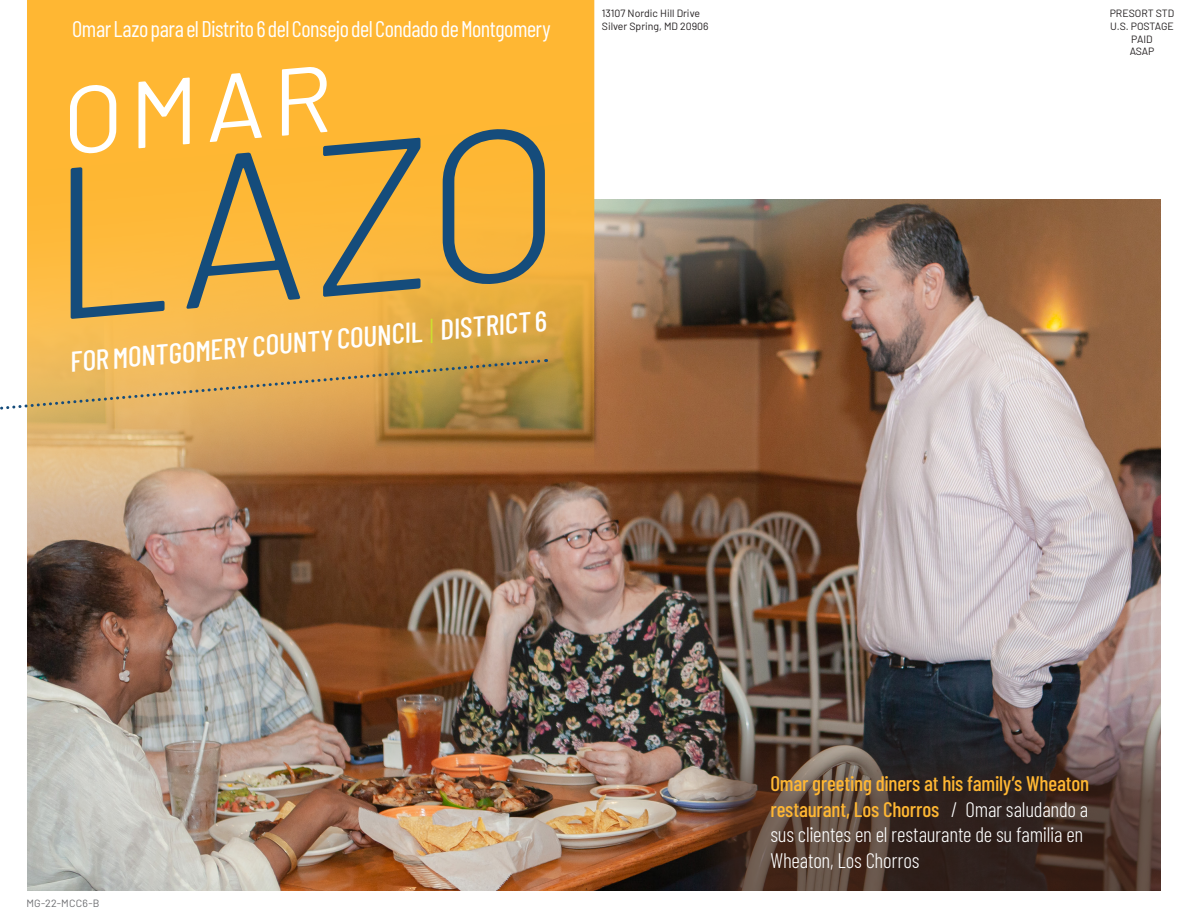
<style>
.page{position:relative;width:1188px;height:918px;background:#fff}
.page>*{position:absolute;margin:0;border:0;box-sizing:border-box;transform-origin:0 0}
.t1{font:300 214.65px "Barlow";color:#154c7b}
.t2{font:94.5px "Barlow";color:#fff}
.t3{font:500 28.5px "Barlow Condensed";color:#fff}
.t4{font:22.65px "Barlow Condensed";letter-spacing:-.02em;color:#fff}
.t5{font:300 21px/25.5px "Barlow Condensed";letter-spacing:-.01em;color:#fff}
.t6{font:10.5px "Barlow";color:#231f20}
.t7{font:10.5px "Barlow";letter-spacing:.02em;color:#6c6d70}
.s1{font-weight:300;color:#cce02f}
.s2{font-weight:500;color:#ffb733}
</style>
<div class="page">
<img style="left:27px;top:199px;width:1134px;height:692px">
<svg style="left:687px;top:704px;width:474px;height:187px;background:#4c3c36"></svg>
<svg style="left:27px;top:0;width:567px;height:524px;background:#e8aa40"></svg>
<svg style="left:0;top:358px;width:547px;height:67px;background:#d1a75c"></svg>
<p class="t4" style="left:72px;top:13px;width:480px">Omar Lazo para el Distrito 6 del Consejo del Condado de Montgomery</p>
<p class="t2" style="left:54px;top:53px;width:272px;rotate:-5deg">OMAR</p>
<p class="t1" style="left:28px;top:90px;width:518px;rotate:-5deg">LAZO</p>
<p class="t3" style="left:68px;top:342px;width:480px;rotate:-5deg">FOR MONTGOMERY COUNTY COUNCIL <span class="s1">|</span> DISTRICT 6</p>
<p class="t6" style="left:602px;top:6px;width:100px">13107 Nordic Hill Drive</p>
<p class="t6" style="left:602px;top:19px;width:108px">Silver Spring, MD 20906</p>
<p class="t6" style="left:1110px;top:6px;width:66px">PRESORT STD</p>
<p class="t6" style="left:1110px;top:19px;width:65px">U.S. POSTAGE</p>
<p class="t6" style="left:1131px;top:31px;width:23px">PAID</p>
<p class="t6" style="left:1130px;top:44px;width:26px">ASAP</p>
<p class="t7" style="left:26px;top:895px;width:75px">MG-22-MCC6-B</p>
<p class="t5" style="left:770px;top:769px;width:320px"><span class="s2">Omar greeting diners at his family’s Wheaton restaurant, Los Chorros</span> / Omar saludando a sus clientes en el restaurante de su familia en Wheaton, Los Chorros</p>
</div>
